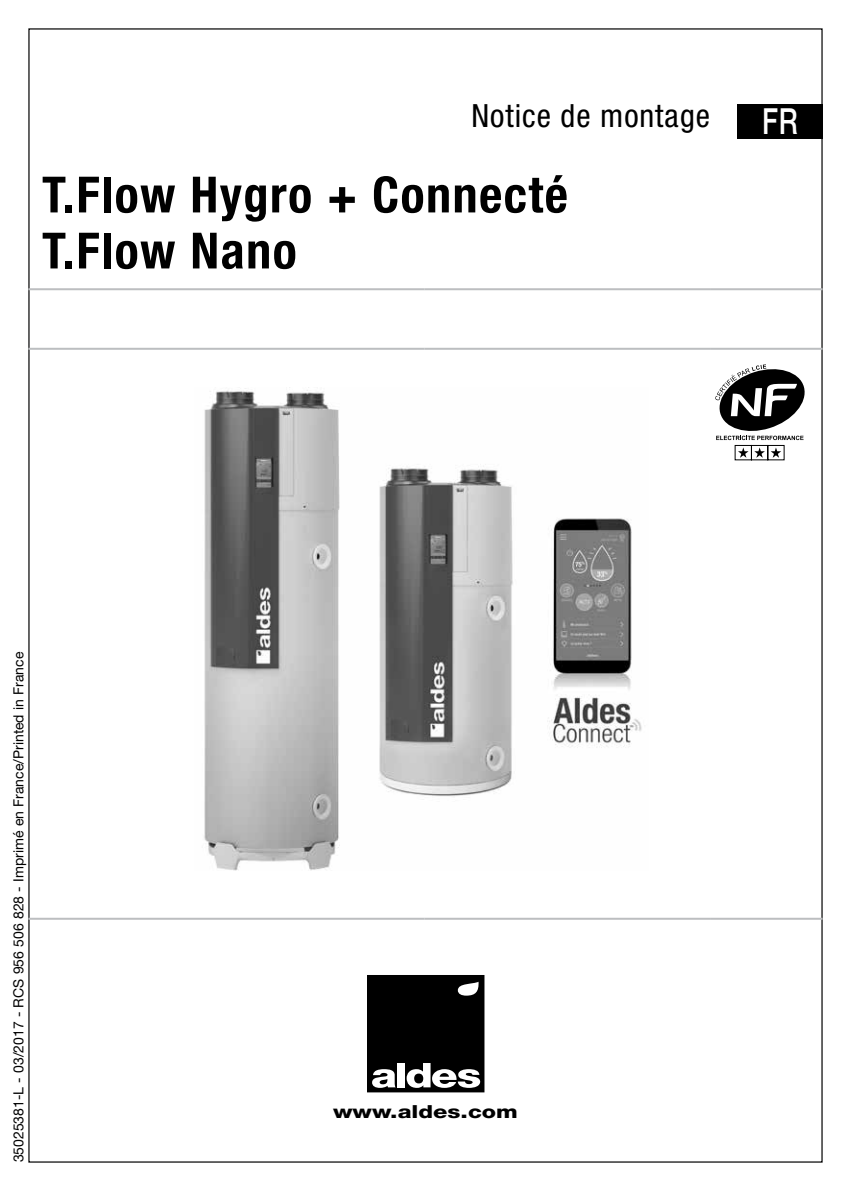
<style>
.page{position:relative;width:851px;height:1191px;background:#fff}
.page>*{position:absolute;margin:0;border:0;box-sizing:border-box;transform-origin:0 0}
.t1{font:700 condensed 50px/56px "Helvetica Neue LT Std";letter-spacing:.03em;color:#000}
.t2{font:500 36px "Helvetica Neue LT Std";color:#fff;scale:.75 1}
.t3{font:condensed 32px "Helvetica Neue LT Std";letter-spacing:.03em;color:#000}
.t4{font:800 18px "Helvetica Neue LT Std";color:#000;scale:1.3 1}
.t5{font:14px "Helvetica Neue";color:#000}
</style>
<div class="page">
<div style="left:367px;top:975px;width:117px;height:117px;background:#000"></div>
<svg style="left:372px;top:1069px;width:23px;height:18px"></svg>
<div style="left:397px;top:1063px;width:8px;height:24px;background:#fff"></div>
<svg style="left:406px;top:1063px;width:74px;height:24px"></svg>
<svg style="left:458px;top:981px;width:21px;height:14px"></svg>
<hr style="left:28px;top:288px;width:396px;height:2px;background:#bcbec0">
<hr style="left:424px;top:288px;width:286px;height:2px;background:#bcbec0">
<hr style="left:710px;top:288px;width:112px;height:2px;background:#bcbec0">
<hr style="left:28px;top:348px;width:396px;height:2px;background:#bcbec0">
<hr style="left:424px;top:348px;width:286px;height:2px;background:#bcbec0">
<hr style="left:710px;top:348px;width:112px;height:2px;background:#bcbec0">
<hr style="left:28px;top:917px;width:396px;height:2px;background:#bcbec0">
<hr style="left:424px;top:917px;width:286px;height:2px;background:#bcbec0">
<hr style="left:710px;top:917px;width:112px;height:2px;background:#bcbec0">
<div style="left:737px;top:104px;width:85px;height:35px;background:#000"></div>
<img style="left:204px;top:387px;width:438px;height:483px">
<svg style="left:715px;top:364px;width:89px;height:96px"></svg>
<h3 class="t3" style="left:471px;top:97px;width:240px">Notice de montage</h3>
<h2 class="t2" style="left:762px;top:100px;width:49px">FR</h2>
<h1 class="t1" style="left:42px;top:166px;width:527px">T.Flow Hygro + Connecté<br>T.Flow Nano</h1>
<p class="t5" style="left:10px;top:1162px;width:512px;rotate:-90deg">35025381-L - 03/2017 - RCS 956 506 828 - Imprimé en France/Printed in France</p>
<p class="t4" style="left:333px;top:1101px;width:144px">www.aldes.com</p>
</div>
